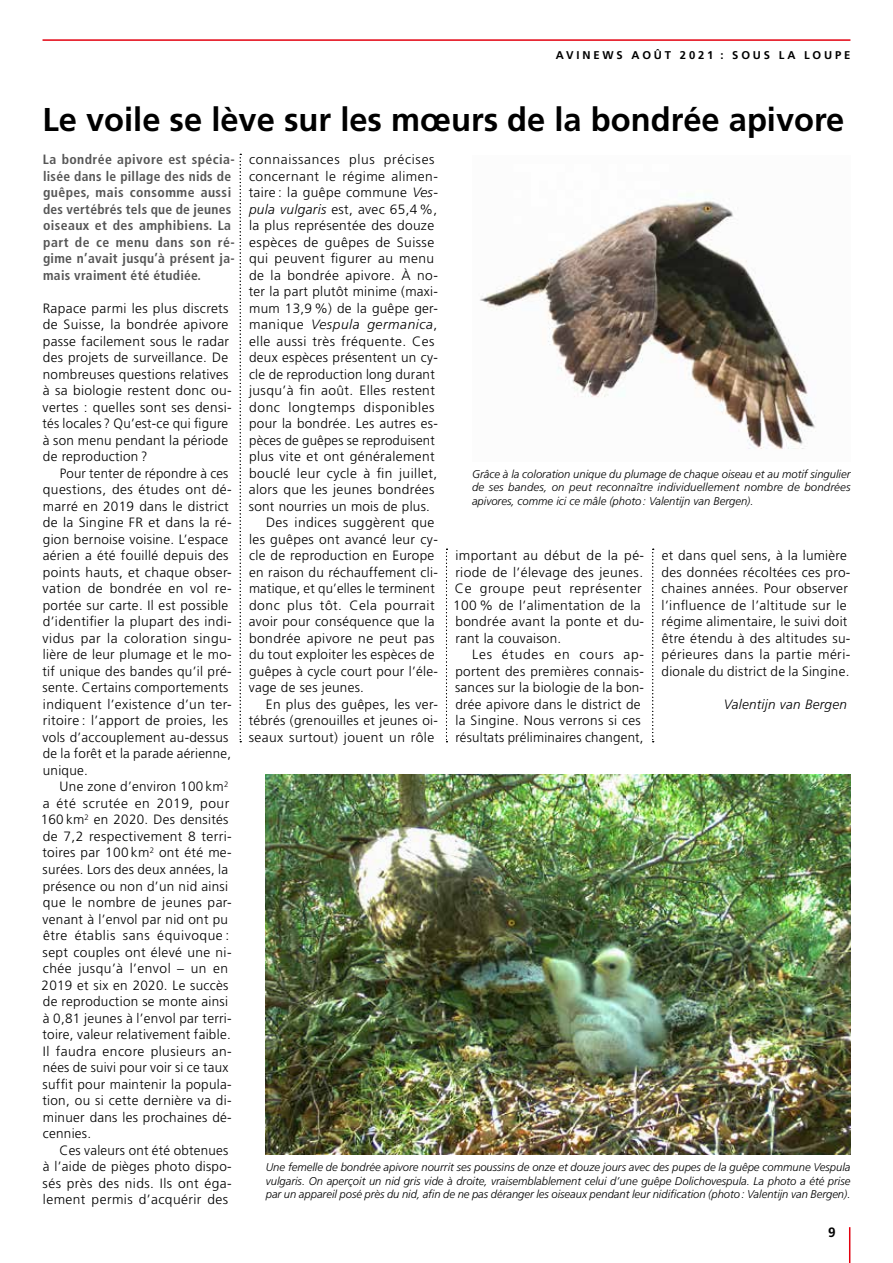
<style>
.page{position:relative;width:893px;height:1263px;background:#fff}
.page>*{position:absolute;margin:0;border:0;box-sizing:border-box;transform-origin:0 0}
.t1{font:700 33px "Frutiger";color:#000}
.t2{font:300 13.5px/16.5px "Frutiger";letter-spacing:.02em;color:#000}
.t3{font:700 condensed 13.5px/16.5px "Frutiger";letter-spacing:.02em;color:#565656}
.t4{font:300 13.5px "Frutiger";letter-spacing:.05em;color:#000}
.t5{font:italic 300 13.5px "Frutiger";letter-spacing:.04em;color:#000}
.t6{font:300 13.5px "Frutiger";letter-spacing:.045em;color:#000}
.t7{font:300 13.5px "Frutiger";letter-spacing:.04em;color:#000}
.t8{font:italic 300 13.5px "Frutiger";letter-spacing:.02em;color:#000}
.t9{font:700 13.5px "Frutiger";color:#000}
.t10{font:italic 300 11.25px/13.5px "Frutiger";color:#000;text-align:justify}
.t11{font:700 11.25px "Frutiger";letter-spacing:.25em;color:#000}
.s1{font-style:italic}
.s2{font-style:normal}
</style>
<div class="page">
<hr style="left:849px;top:1227px;width:1px;height:36px;background:#e3000f">
<hr style="left:43px;top:39px;width:807px;height:2px;background:#e3000f">
<img style="left:266px;top:775px;width:584px;height:379px">
<img style="left:480px;top:198px;width:336px;height:251px">
<svg style="left:240px;top:154px;width:1px;height:588px"></svg>
<svg style="left:446px;top:549px;width:1px;height:193px"></svg>
<svg style="left:652px;top:549px;width:2px;height:193px"></svg>
<p class="t11" style="left:556px;top:48px;width:296px">AVINEWS AOÛT 2021 : SOUS LA LOUPE</p>
<h1 class="t1" style="left:43px;top:101px;width:803px">Le voile se lève sur les mœurs de la bondrée apivore</h1>
<p class="t3" style="left:43px;top:151px;width:193px">La bondrée apivore est spécia&shy;lisée dans le pillage des nids de guêpes, mais consomme aussi des vertébrés tels que de jeunes oiseaux et des amphibiens. La part de ce menu dans son ré&shy;gime n’avait jusqu’à présent ja&shy;mais vraiment été étudiée.</p>
<p class="t2" style="left:42px;top:300px;width:191px">Rapace parmi les plus discrets de Suisse, la bondrée apivore passe facilement sous le radar des projets de surveillance. De nombreuses questions relatives à sa biologie restent donc ou&shy;vertes : quelles sont ses densi&shy;tés locales ? Qu’est-ce qui figure à son menu pendant la période de reproduction ?</p>
<p class="t2" style="left:42px;top:465px;width:191px;text-indent:17px">Pour tenter de répondre à ces questions, des études ont dé&shy;marré en 2019 dans le district de la Singine FR et dans la ré&shy;gion bernoise voisine. L’espace aérien a été fouillé depuis des points hauts, et chaque obser&shy;vation de bondrée en vol re&shy;portée sur carte. Il est possible d’identifier la plupart des indi&shy;vidus par la coloration singu&shy;lière de leur plumage et le mo&shy;tif unique des bandes qu’il pré&shy;sente. Certains comportements indiquent l’existence d’un ter&shy;ritoire : l’apport de proies, les vols d’accouplement au-dessus de la forêt et la parade aérienne, unique.</p>
<p class="t2" style="left:41px;top:778px;width:192px;text-indent:19px">Une zone d’environ 100 km<sup>2 </sup>a été scrutée en 2019, pour<br>160 km<sup>2</sup> en 2020. Des densités de 7,2 respectivement 8 terri&shy;toires par 100 km<sup>2</sup> ont été me&shy;surées. Lors des deux années, la présence ou non d’un nid ainsi que le nombre de jeunes par&shy;venant à l’envol par nid ont pu être établis sans équivoque : sept couples ont élevé une ni&shy;chée jusqu’à l’envol – un en<br>2019 et six en 2020. Le succès de reproduction se monte ainsi à 0,81 jeunes à l’envol par terri&shy;toire, valeur relativement faible.<br>Il faudra encore plusieurs an&shy;nées de suivi pour voir si ce taux suffit pour maintenir la popula&shy;tion, ou si cette dernière va di&shy;minuer dans les prochaines dé&shy;cennies.</p>
<p class="t2" style="left:43px;top:1141px;width:191px;text-indent:17px">Ces valeurs ont été obtenues à l’aide de pièges photo dispo&shy;sés près des nids. Ils ont éga&shy;lement permis d’acquérir des</p>
<p class="t4" style="left:249px;top:152px;width:187px">connaissances plus précises</p>
<p class="t2" style="left:249px;top:168px;width:190px">concernant le régime alimen-</p>
<p class="t2" style="left:249px;top:184px;width:191px">taire : la guêpe commune <span class="s1">Ves-</span></p>
<p class="t2" style="left:249px;top:201px;width:190px"><span class="s1">pula vulgaris</span> est, avec 65,4%,</p>
<p class="t2" style="left:249px;top:217px;width:187px">la plus représentée des douze</p>
<p class="t2" style="left:249px;top:234px;width:187px">espèces de guêpes de Suisse</p>
<p class="t2" style="left:249px;top:250px;width:187px">qui peuvent figurer au menu</p>
<p class="t2" style="left:249px;top:267px;width:190px">de la bondrée apivore. À no-</p>
<p class="t2" style="left:249px;top:283px;width:191px">ter la part plutôt minime (maxi-</p>
<p class="t2" style="left:249px;top:300px;width:190px">mum 13,9 %) de la guêpe ger-</p>
<p class="t5" style="left:249px;top:317px;width:190px"><span class="s2">manique</span> Vespula germanica<span class="s2">,</span></p>
<p class="t2" style="left:249px;top:333px;width:187px">elle aussi très fréquente. Ces</p>
<p class="t2" style="left:249px;top:349px;width:190px">deux espèces présentent un cy-</p>
<p class="t2" style="left:249px;top:366px;width:187px">cle de reproduction long durant</p>
<p class="t2" style="left:249px;top:382px;width:187px">jusqu’à fin août. Elles restent</p>
<p class="t6" style="left:249px;top:400px;width:187px">donc longtemps disponibles</p>
<p class="t2" style="left:249px;top:415px;width:190px">pour la bondrée. Les autres es-</p>
<p class="t2" style="left:249px;top:432px;width:187px">pèces de guêpes se reproduisent</p>
<p class="t2" style="left:249px;top:448px;width:187px">plus vite et ont généralement</p>
<p class="t2" style="left:249px;top:465px;width:190px">bouclé leur cycle à fin juillet,</p>
<p class="t2" style="left:249px;top:481px;width:187px">alors que les jeunes bondrées</p>
<p class="t2" style="left:249px;top:498px;width:183px">sont nourries un mois de plus.</p>
<p class="t2" style="left:266px;top:514px;width:170px">Des indices suggèrent que</p>
<p class="t2" style="left:249px;top:531px;width:190px">les guêpes ont avancé leur cy-</p>
<p class="t2" style="left:249px;top:547px;width:187px">cle de reproduction en Europe</p>
<p class="t2" style="left:249px;top:564px;width:190px">en raison du réchauffement cli-</p>
<p class="t2" style="left:249px;top:580px;width:187px">matique, et qu’elles le terminent</p>
<p class="t7" style="left:249px;top:598px;width:187px">donc plus tôt. Cela pourrait</p>
<p class="t2" style="left:249px;top:613px;width:187px">avoir pour conséquence que la</p>
<p class="t2" style="left:249px;top:630px;width:187px">bondrée apivore ne peut pas</p>
<p class="t2" style="left:249px;top:646px;width:187px">du tout exploiter les espèces de</p>
<p class="t2" style="left:249px;top:663px;width:190px">guêpes à cycle court pour l’éle-</p>
<p class="t2" style="left:249px;top:679px;width:117px">vage de ses jeunes.</p>
<p class="t2" style="left:266px;top:696px;width:173px">En plus des guêpes, les ver-</p>
<p class="t2" style="left:249px;top:712px;width:191px">tébrés (grenouilles et jeunes oi-</p>
<p class="t2" style="left:249px;top:729px;width:187px">seaux surtout) jouent un rôle</p>
<p class="t10" style="left:472px;top:467px;width:380px">Grâce à la coloration unique du plumage de chaque oiseau et au motif singulier de ses bandes, on peut reconnaître individuellement nombre de bondrées apivores, comme ici ce mâle (photo: Valentijn van Bergen).</p>
<p class="t2" style="left:453px;top:547px;width:192px">important au début de la pé&shy;riode de l’élevage des jeunes.<br>Ce groupe peut représenter<br>100 % de l’alimentation de la bondrée avant la ponte et du&shy;rant la couvaison.</p>
<p class="t2" style="left:455px;top:646px;width:191px;text-indent:17px">Les études en cours ap&shy;portent des premières connais&shy;sances sur la biologie de la bon&shy;drée apivore dans le district de la Singine. Nous verrons si ces résultats préliminaires changent,</p>
<p class="t2" style="left:662px;top:547px;width:190px">et dans quel sens, à la lumière des données récoltées ces pro&shy;chaines années. Pour observer l’influence de l’altitude sur le régime alimentaire, le suivi doit être étendu à des altitudes su&shy;périeures dans la partie méri&shy;dionale du district de la Singine.</p>
<p class="t8" style="left:724px;top:697px;width:124px">Valentijn van Bergen</p>
<p class="t10" style="left:266px;top:1160px;width:586px">Une femelle de bondrée apivore nourrit ses poussins de onze et douze jours avec des pupes de la guêpe commune Vespula vulgaris. On aperçoit un nid gris vide à droite, vraisemblablement celui d’une guêpe Dolichovespula. La photo a été prise par un appareil posé près du nid, afin de ne pas déranger les oiseaux pendant leur nidification (photo: Valentijn van Bergen).</p>
<p class="t9" style="left:828px;top:1224px;width:9px">9</p>
</div>
